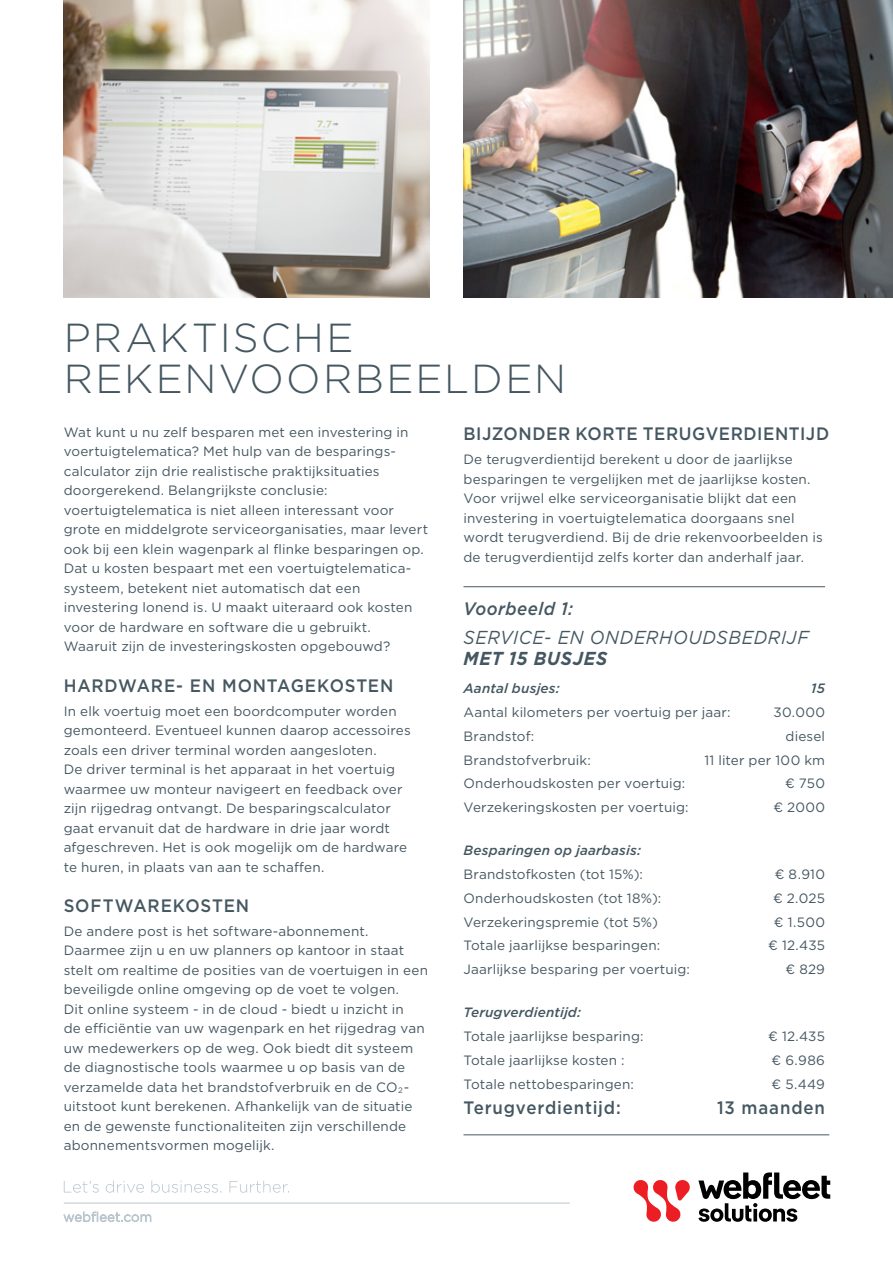
<style>
.page{position:relative;width:893px;height:1263px;background:#fff}
.page>*{position:absolute;margin:0;border:0;box-sizing:border-box;transform-origin:0 0}
.t1{font:300 40.5px/40.5px "Gotham";letter-spacing:.06em;color:#455761}
.t2{font:italic 18.75px "Gotham";letter-spacing:.035em;color:#455761;scale:.94 1}
.t3{font:italic 700 18.75px "Gotham HTF";letter-spacing:.035em;color:#455761;scale:.94 1}
.t4{font:500 18px "Gotham";letter-spacing:.04em;color:#455761;scale:.94 1}
.t5{font:italic 500 18px "Gotham";letter-spacing:.03em;color:#455761;scale:.94 1}
.t6{font:13.5px/19.5px "Gotham";letter-spacing:.01em;color:#455761}
.t7{font:italic 500 13.5px "Gotham";letter-spacing:.01em;color:#455761}
</style>
<div class="page">
<img style="left:64px;top:0;width:366px;height:298px">
<img style="left:463px;top:0;width:430px;height:298px">
<img style="left:247px;top:0;width:460px;height:225px">
<hr style="left:64px;top:1203px;width:506px;height:1px;background:#bac6cd">
<svg style="left:64px;top:1212px;width:87px;height:10px"></svg>
<svg style="left:64px;top:1180px;width:225px;height:13px"></svg>
<svg style="left:698px;top:1172px;width:132px;height:50px"></svg>
<svg style="left:633px;top:1180px;width:57px;height:42px"></svg>
<hr style="left:463px;top:586px;width:362px;height:1px;background:#455761">
<hr style="left:463px;top:1134px;width:366px;height:1px;background:#455761">
<h1 class="t1" style="left:64px;top:316px;width:258px">PRAKTISCHE<br>REKENVOO</h1>
<h1 class="t1" style="left:323px;top:357px;width:179px">RBEELDEN</h1>
<p class="t6" style="left:64px;top:422px;width:366px">Wat kunt u nu zelf besparen met een investering in voertuigtelematica? M et hulp van de besparings&shy;calculator zijn drie realistische praktijksituaties doorgerekend. Belangrijkste conclusie: voertuigtelematica is niet alleen interessant voor grote en middelgrote serviceorganisaties, maar levert ook bij een klein wagenpark al flinke besparingen op.<br>Dat u kosten bespaart met een voertuigtelematica&shy;systeem, betekent niet automatisch dat een investering lonend is. U maakt uiteraard ook kosten voor de hardware en software die u gebruikt.<br>Waaruit zijn de investeringskosten opgebouwd?</p>
<h3 class="t4" style="left:64px;top:674px;width:352px">HARDWARE- EN MONTAGEKOSTEN</h3>
<p class="t6" style="left:64px;top:701px;width:348px">I n elk voertuig moet een boordcomputer worden gemonteerd. Eventueel kunnen daarop accessoires zoals een driver terminal worden aangesloten.<br>De driver terminal is het apparaat in het voertuig waarmee uw monteur navigeert en feedback over zijn rijgedrag ontvangt. De besparingscalculator gaat ervanuit dat de hardware in drie jaar wordt afgeschreven. H et is ook mogelijk om de hardware te huren, in plaats van aan te schaffen.</p>
<h3 class="t4" style="left:64px;top:894px;width:199px">SOFTWAREKOSTEN</h3>
<p class="t6" style="left:64px;top:921px;width:366px">De andere post is het software-abonnement.<br>Daarmee zijn u en uw planners op kantoor in staat stelt om realtime de posities van de voertuigen in een beveiligde online omgeving op de voet te volgen.<br>Dit online systeem - in de cloud - biedt u inzicht in<br>de efficiëntie van uw wagenpark en het rijgedrag van uw medewerkers op de weg. Ook biedt dit systeem de diagnostische tools waarmee u op basis van de verzamelde data het brandstofverbruik en de CO <sub>2</sub>- uitstoot kunt berekenen. Afhankelijk van de situatie en de gewenste functionaliteiten zijn verschillende abonnementsvormen mogelijk.</p>
<h3 class="t4" style="left:463px;top:422px;width:391px">BIJZONDER KORTE TERUGVERDIENTIJD</h3>
<p class="t6" style="left:463px;top:449px;width:361px">De terugverdientijd berekent u door de jaarlijkse besparingen te vergelijken met de jaarlijkse kosten.<br>Voor vrijwel elke serviceorganisatie blijkt dat een investering in voertuigtelematica doorgaans snel wordt terugverdiend. Bij de drie rekenvoorbeelden is de terugverdientijd zelfs korter dan anderhalf jaar.</p>
<h3 class="t5" style="left:463px;top:597px;width:118px">Voorbeeld 1:</h3>
<h2 class="t2" style="left:463px;top:626px;width:369px">SERVICE- EN ONDERHOUDSBEDRIJF</h2>
<h2 class="t3" style="left:463px;top:648px;width:154px">MET 15 BUSJES</h2>
<p class="t7" style="left:463px;top:680px;width:98px">Aantal busjes:</p>
<p class="t7" style="left:811px;top:680px;width:15px">15</p>
<p class="t6" style="left:463px;top:702px;width:269px">Aantal kilometers per voertuig per jaar:</p>
<p class="t6" style="left:774px;top:702px;width:53px">30.000</p>
<p class="t6" style="left:463px;top:726px;width:72px">Brandstof:</p>
<p class="t6" style="left:786px;top:726px;width:41px">diesel</p>
<p class="t6" style="left:463px;top:750px;width:129px">Brandstofverbruik:</p>
<p class="t6" style="left:704px;top:750px;width:122px">11 liter per 100 km</p>
<p class="t6" style="left:463px;top:773px;width:223px">Onderhoudskosten per voertuig:</p>
<p class="t6" style="left:785px;top:773px;width:41px">€ 750</p>
<p class="t6" style="left:463px;top:797px;width:227px">Verzekeringskosten per voertuig:</p>
<p class="t6" style="left:773px;top:797px;width:53px">€ 2000</p>
<p class="t7" style="left:463px;top:842px;width:179px">Besparingen op jaarbasis:</p>
<p class="t6" style="left:463px;top:864px;width:181px">Brandstofkosten (tot 15%):</p>
<p class="t6" style="left:775px;top:864px;width:52px">€ 8.910</p>
<p class="t6" style="left:463px;top:888px;width:199px">Onderhoudskosten (tot 18%):</p>
<p class="t6" style="left:773px;top:888px;width:54px">€ 2.025</p>
<p class="t6" style="left:463px;top:912px;width:196px">Verzekeringspremie (tot 5%)</p>
<p class="t6" style="left:774px;top:912px;width:53px">€ 1.500</p>
<p class="t6" style="left:463px;top:935px;width:198px">Totale jaarlijkse besparingen:</p>
<p class="t6" style="left:768px;top:935px;width:58px">€ 12.435</p>
<p class="t6" style="left:463px;top:959px;width:228px">Jaarlijkse besparing per voertuig:</p>
<p class="t6" style="left:785px;top:959px;width:41px">€ 829</p>
<p class="t7" style="left:463px;top:1004px;width:119px">Terugverdientijd:</p>
<p class="t6" style="left:463px;top:1026px;width:182px">Totale jaarlijkse besparing:</p>
<p class="t6" style="left:768px;top:1026px;width:58px">€ 12.435</p>
<p class="t6" style="left:463px;top:1050px;width:163px">Totale jaarlijkse kosten :</p>
<p class="t6" style="left:772px;top:1050px;width:55px">€ 6.986</p>
<p class="t6" style="left:463px;top:1074px;width:172px">Totale nettobesparingen:</p>
<p class="t6" style="left:772px;top:1074px;width:55px">€ 5.449</p>
<h3 class="t4" style="left:463px;top:1096px;width:169px">TERUGVERDIENTIJD:</h3>
<h3 class="t4" style="left:717px;top:1096px;width:116px">13 MAANDEN</h3>
</div>
